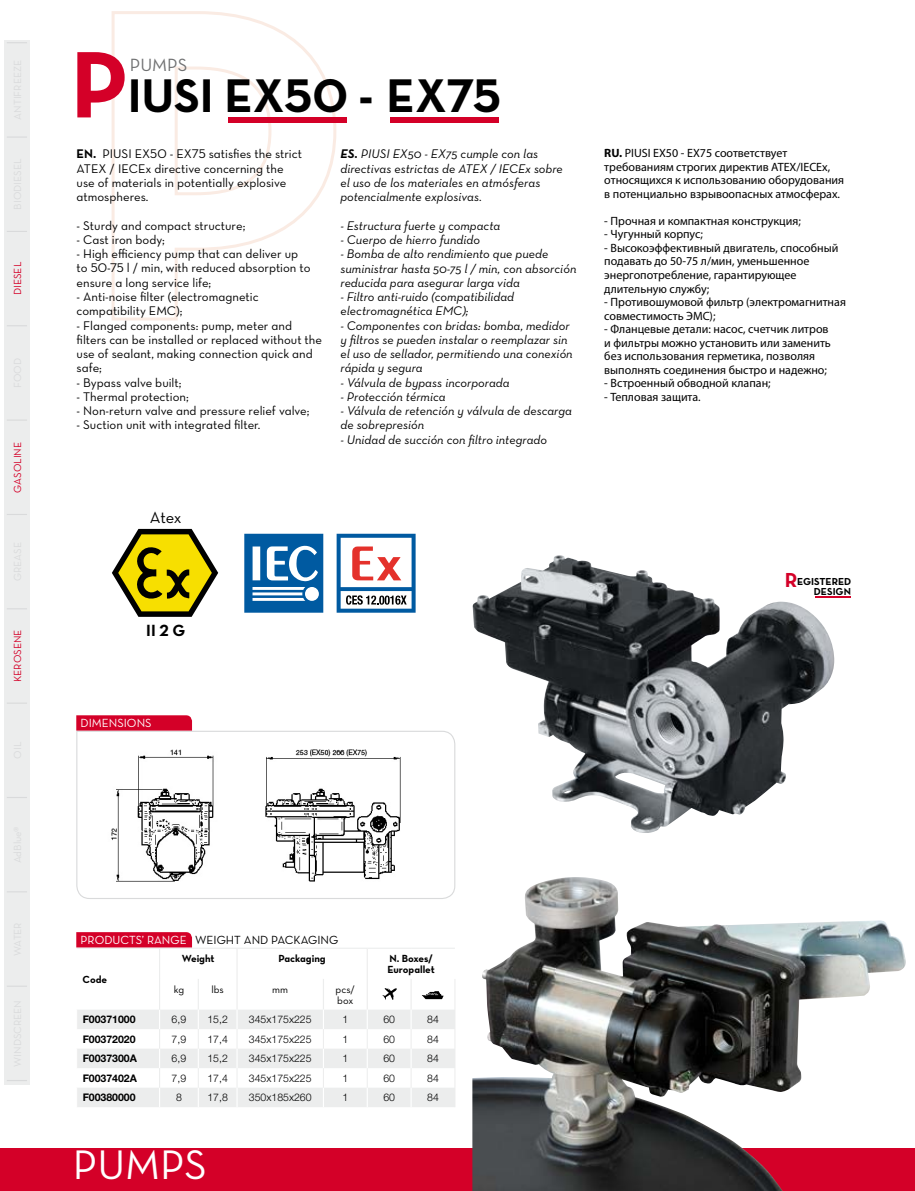
<style>
.page{position:relative;width:915px;height:1191px;background:#fff}
.page>*{position:absolute;margin:0;border:0;box-sizing:border-box;transform-origin:0 0}
.t1{font:48px "Neutraface Text Bold Alt";color:#000}
.t2{font:42px "Neutraface Text Book Alt";color:#fff}
.t3{font:20.7px "Neutraface Text Bold Alt";color:#d40028}
.t4{font:18px "Neutraface Text Book Alt";color:#707172}
.t5{font:16.5px "Neutraface Text Bold Alt";color:#000}
.t6{font:16.5px "Neutraface Text Book Alt";color:#000}
.t7{font:italic 12.75px/14.2px "Neutraface Text";color:#000}
.t8{font:12.75px/14.2px "Neutraface Text Book Alt";color:#000}
.t9{font:12px/13.5px "Myriad Pro";color:#000}
.t10{font:12px "Neutraface Text Book Alt";color:#000}
.t11{font:12px "Neutraface Text Book Alt";color:#fff}
.t12{font:300 10.5px "Helvetica Neue LT Std";color:#000}
.t13{font:700 10.5px "Helvetica Neue LT Std";color:#000}
.t14{font:10.5px/10.5px "Neutraface Text Bold Alt";color:#000}
.t15{font:10.5px "Neutraface Text Book Alt";color:#d40028}
.t16{font:10.5px/10.5px "Neutraface Text Book Alt";color:#000}
.t17{font:10.35px/9.8px "Neutraface Text Bold Alt";color:#000;text-align:right}
.s1{font-size:96px;color:#d40028}
.s2{font-family:"Neutraface Text Bold Alt"}
.s3{font-family:"Neutraface Text Bold Italic Alt";font-style:normal}
.s4{font-weight:700}
.s5{color:#fff}
</style>
<div class="page">
<div style="left:0;top:1148px;width:914px;height:43px;background:#d40028"></div>
<div style="left:4px;top:40px;width:26px;height:1044px;background:#eceded"></div>
<svg style="left:7px;top:1080px;width:20px;height:1px"></svg>
<svg style="left:7px;top:891px;width:20px;height:1px"></svg>
<svg style="left:7px;top:797px;width:20px;height:1px"></svg>
<svg style="left:7px;top:608px;width:20px;height:1px"></svg>
<svg style="left:7px;top:514px;width:20px;height:1px"></svg>
<hr style="left:7px;top:419px;width:20px;height:2px;background:#d9dadb">
<svg style="left:7px;top:325px;width:20px;height:1px"></svg>
<svg style="left:7px;top:231px;width:20px;height:1px"></svg>
<hr style="left:7px;top:136px;width:20px;height:2px;background:#d9dadb">
<svg style="left:7px;top:42px;width:20px;height:1px"></svg>
<svg style="left:111px;top:11px;width:227px;height:310px"></svg>
<svg style="left:76px;top:730px;width:380px;height:169px"></svg>
<svg style="left:76px;top:715px;width:116px;height:15px;background:#d5062d"></svg>
<hr style="left:77px;top:947px;width:82px;height:1px;background:#eceded">
<hr style="left:159px;top:947px;width:39px;height:1px;background:#eceded">
<hr style="left:198px;top:947px;width:39px;height:1px;background:#eceded">
<hr style="left:237px;top:947px;width:86px;height:1px;background:#eceded">
<hr style="left:323px;top:947px;width:44px;height:1px;background:#eceded">
<hr style="left:367px;top:947px;width:44px;height:1px;background:#eceded">
<hr style="left:411px;top:947px;width:44px;height:1px;background:#eceded">
<hr style="left:323px;top:979px;width:1px;height:30px;background:#eceded">
<hr style="left:366px;top:979px;width:2px;height:30px;background:#eceded">
<hr style="left:410px;top:979px;width:1px;height:30px;background:#eceded">
<hr style="left:159px;top:948px;width:1px;height:31px;background:#eceded">
<hr style="left:236px;top:948px;width:1px;height:31px;background:#eceded">
<hr style="left:159px;top:979px;width:1px;height:30px;background:#eceded">
<hr style="left:198px;top:979px;width:1px;height:30px;background:#eceded">
<hr style="left:236px;top:979px;width:1px;height:30px;background:#eceded">
<hr style="left:366px;top:948px;width:2px;height:31px;background:#eceded">
<hr style="left:454px;top:979px;width:1px;height:30px;background:#eceded">
<svg style="left:77px;top:1009px;width:378px;height:98px"></svg>
<svg style="left:422px;top:991px;width:21px;height:8px"></svg>
<svg style="left:382px;top:988px;width:14px;height:12px"></svg>
<svg style="left:76px;top:932px;width:116px;height:15px;background:#d4042b"></svg>
<img style="left:472px;top:555px;width:362px;height:278px">
<img style="left:103px;top:742px;width:312px;height:151px">
<img style="left:472px;top:877px;width:433px;height:314px">
<div style="left:228px;top:117px;width:119px;height:5px;background:#d40028"></div>
<div style="left:390px;top:117px;width:108px;height:5px;background:#d40028"></div>
<hr style="left:814px;top:596px;width:36px;height:1px;background:#d40028">
<svg style="left:112px;top:529px;width:106px;height:88px"></svg>
<svg style="left:244px;top:534px;width:79px;height:78px"></svg>
<svg style="left:336px;top:534px;width:79px;height:78px"></svg>
<p class="t15" style="left:11px;top:295px;width:35px;rotate:-90deg">DIESEL</p>
<p class="t15" style="left:11px;top:492px;width:52px;rotate:-90deg">GASOLINE</p>
<p class="t15" style="left:11px;top:682px;width:54px;rotate:-90deg">KEROSENE</p>
<h1 class="t1" style="left:70px;top:64px;width:432px"><span class="s1">P</span>IUSI EX50 - EX75</h1>
<h3 class="t4" style="left:130px;top:54px;width:59px">PUMPS</h3>
<p class="t8" style="left:77px;top:147px;width:227px"><span class="s2">EN.</span> PIUSI EX50 - EX75 satisfies the strict ATEX / IECEx directive concerning the use of materials in potentially explosive atmospheres.</p>
<p class="t8" style="left:77px;top:218px;width:170px">- Sturdy and compact structure;</p>
<p class="t8" style="left:77px;top:232px;width:90px">- Cast iron body;</p>
<p class="t8" style="left:77px;top:246px;width:235px">- High efficiency pump that can deliver up to 50-75 l / min, with reduced absorption to ensure a long service life;</p>
<p class="t8" style="left:77px;top:289px;width:183px">- Anti-noise filter (electromagnetic compatibility EMC);</p>
<p class="t8" style="left:77px;top:318px;width:247px">- Flanged components: pump, meter and filters can be installed or replaced without the use of sealant, making connection quick and safe;</p>
<p class="t8" style="left:77px;top:375px;width:106px">- Bypass valve built;</p>
<p class="t8" style="left:77px;top:389px;width:114px">- Thermal protection;</p>
<p class="t8" style="left:77px;top:403px;width:234px">- Non-return valve and pressure relief valve;</p>
<p class="t8" style="left:77px;top:418px;width:185px">- Suction unit with integrated filter.</p>
<p class="t7" style="left:340px;top:147px;width:224px"><span class="s3">ES.</span> PIUSI EX50 - EX75 cumple con las directivas estrictas de ATEX / IECEx sobre el uso de los materiales en atmósferas potencialmente explosivas.</p>
<p class="t7" style="left:340px;top:218px;width:161px">- Estructura fuerte y compacta</p>
<p class="t7" style="left:340px;top:232px;width:141px">- Cuerpo de hierro fundido</p>
<p class="t7" style="left:340px;top:247px;width:237px">- Bomba de alto rendimiento que puede suministrar hasta 50-75 l / min, con absorción reducida para asegurar larga vida</p>
<p class="t7" style="left:340px;top:289px;width:175px">- Filtro anti-ruido (compatibilidad electromagnética EMC);</p>
<p class="t7" style="left:340px;top:318px;width:234px">- Componentes con bridas: bomba, medidor y filtros se pueden instalar o reemplazar sin el uso de sellador, permitiendo una conexión rápida y segura</p>
<p class="t7" style="left:340px;top:375px;width:170px">- Válvula de bypass incorporada</p>
<p class="t7" style="left:340px;top:389px;width:107px">- Protección térmica</p>
<p class="t7" style="left:340px;top:403px;width:233px">- Válvula de retención y válvula de descarga de sobrepresión</p>
<p class="t7" style="left:340px;top:432px;width:208px">- Unidad de succión con filtro integrado</p>
<p class="t6" style="left:150px;top:507px;width:33px">Atex</p>
<p class="t5" style="left:146px;top:619px;width:40px">II 2 G</p>
<p class="t9" style="left:604px;top:146px;width:241px"><span class="s4">RU.</span> PIUSI EX50 - EX75 соответствует требованиям строгих директив ATEX/IECEx, относящихся к использованию оборудования в потенциально взрывоопасных атмосферах.</p>
<p class="t9" style="left:604px;top:214px;width:198px">- Прочная и компактная конструкция;</p>
<p class="t9" style="left:604px;top:227px;width:100px">- Чугунный корпус;</p>
<p class="t9" style="left:604px;top:241px;width:235px">- Высокоэффективный двигатель, способный подавать до 50-75 л/мин, уменьшенное энергопотребление, гарантирующее длительную службу;</p>
<p class="t9" style="left:604px;top:295px;width:243px">- Противошумовой фильтр (электромагнитная совместимость ЭМС);</p>
<p class="t9" style="left:604px;top:322px;width:228px">- Фланцевые детали: насос, счетчик литров и фильтры можно установить или заменить без использования герметика, позволяя выполнять соединения быстро и надежно;</p>
<p class="t9" style="left:604px;top:376px;width:168px">- Встроенный обводной клапан;</p>
<p class="t9" style="left:604px;top:389px;width:98px">- Тепловая защита.</p>
<h3 class="t3" style="left:784px;top:566px;width:14px">R</h3>
<p class="t17" style="left:796px;top:577px;width:56px">EGISTERED<br>DESIGN</p>
<p class="t11" style="left:80px;top:715px;width:73px">DIMENSIONS</p>
<p class="t10" style="left:80px;top:932px;width:259px"><span class="s5">PRODUCTS’ RANGE</span> WEIGHT AND PACKAGING</p>
<p class="t14" style="left:83px;top:974px;width:26px">Code</p>
<p class="t14" style="left:182px;top:953px;width:34px">Weight</p>
<p class="t14" style="left:278px;top:953px;width:49px">Packaging</p>
<p class="t14" style="left:387px;top:953px;width:49px">N. Boxes/<br>Europallet</p>
<p class="t16" style="left:174px;top:984px;width:12px">kg</p>
<p class="t16" style="left:211px;top:984px;width:14px">lbs</p>
<p class="t16" style="left:272px;top:984px;width:17px">mm</p>
<p class="t16" style="left:335px;top:984px;width:21px">pcs/ box</p>
<p class="t13" style="left:83px;top:1013px;width:54px">F00371000</p>
<p class="t12" style="left:172px;top:1013px;width:16px">6,9</p>
<p class="t12" style="left:207px;top:1013px;width:22px">15,2</p>
<p class="t12" style="left:249px;top:1013px;width:64px">345x175x225</p>
<p class="t12" style="left:342px;top:1013px;width:7px">1</p>
<p class="t12" style="left:383px;top:1013px;width:13px">60</p>
<p class="t12" style="left:427px;top:1013px;width:13px">84</p>
<p class="t13" style="left:83px;top:1032px;width:54px">F00372020</p>
<p class="t12" style="left:172px;top:1032px;width:16px">7,9</p>
<p class="t12" style="left:207px;top:1032px;width:22px">17,4</p>
<p class="t12" style="left:249px;top:1032px;width:64px">345x175x225</p>
<p class="t12" style="left:342px;top:1032px;width:7px">1</p>
<p class="t12" style="left:383px;top:1032px;width:13px">60</p>
<p class="t12" style="left:427px;top:1032px;width:13px">84</p>
<p class="t13" style="left:83px;top:1052px;width:56px">F0037300A</p>
<p class="t12" style="left:172px;top:1052px;width:16px">6,9</p>
<p class="t12" style="left:207px;top:1052px;width:22px">15,2</p>
<p class="t12" style="left:249px;top:1052px;width:64px">345x175x225</p>
<p class="t12" style="left:342px;top:1052px;width:7px">1</p>
<p class="t12" style="left:383px;top:1052px;width:13px">60</p>
<p class="t12" style="left:427px;top:1052px;width:13px">84</p>
<p class="t13" style="left:83px;top:1071px;width:56px">F0037402A</p>
<p class="t12" style="left:172px;top:1071px;width:16px">7,9</p>
<p class="t12" style="left:207px;top:1071px;width:22px">17,4</p>
<p class="t12" style="left:249px;top:1071px;width:64px">345x175x225</p>
<p class="t12" style="left:342px;top:1071px;width:7px">1</p>
<p class="t12" style="left:383px;top:1071px;width:13px">60</p>
<p class="t12" style="left:427px;top:1071px;width:13px">84</p>
<p class="t13" style="left:83px;top:1091px;width:54px">F00380000</p>
<p class="t12" style="left:176px;top:1091px;width:7px">8</p>
<p class="t12" style="left:207px;top:1091px;width:22px">17,8</p>
<p class="t12" style="left:249px;top:1091px;width:64px">350x185x260</p>
<p class="t12" style="left:342px;top:1091px;width:7px">1</p>
<p class="t12" style="left:383px;top:1091px;width:13px">60</p>
<p class="t12" style="left:427px;top:1091px;width:13px">84</p>
<h2 class="t2" style="left:73px;top:1138px;width:135px">PUMPS</h2>
</div>
